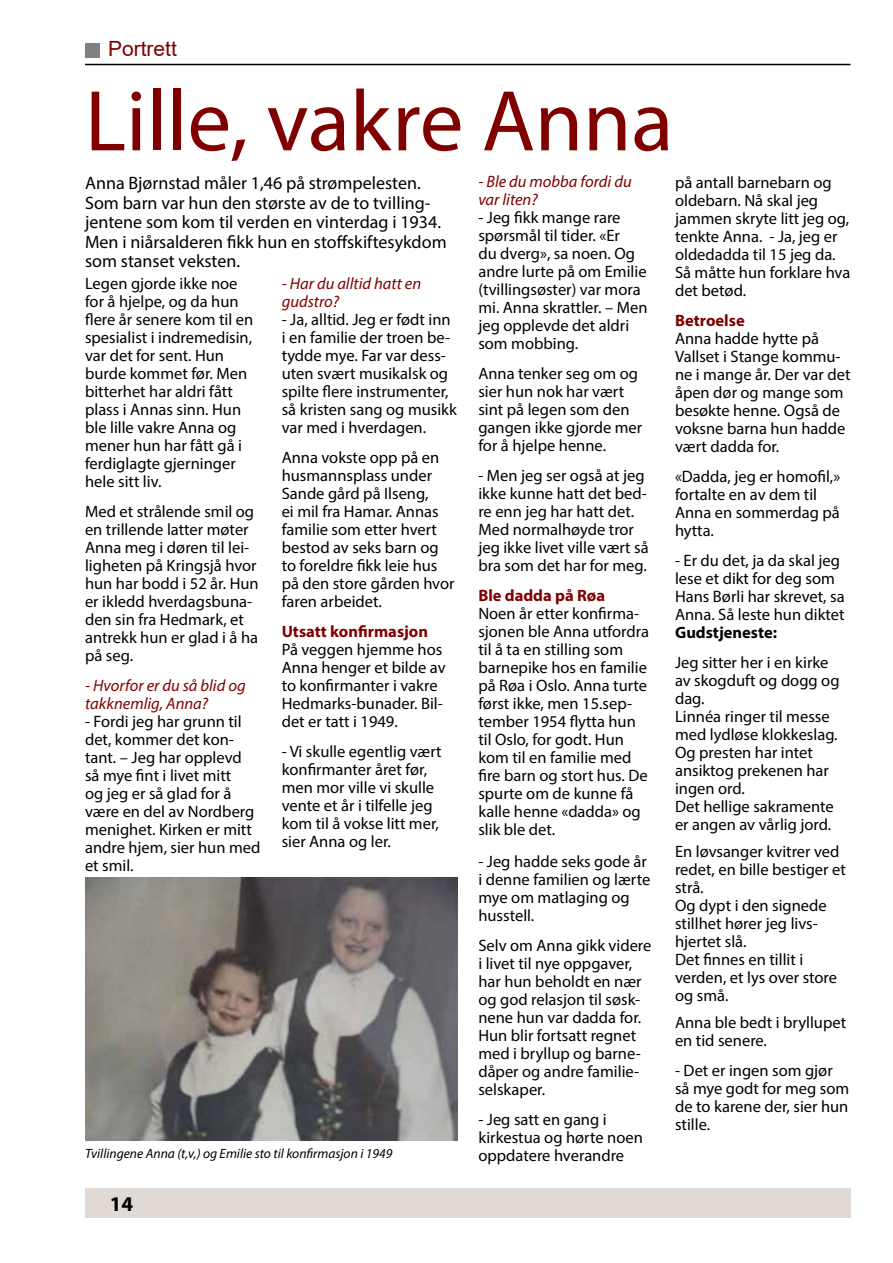
<style>
.page{position:relative;width:893px;height:1263px;background:#fff}
.page>*{position:absolute;margin:0;border:0;box-sizing:border-box;transform-origin:0 0}
.t1{font:87px "Myriad Pro";color:#800000}
.t2{font:21px "Arial";color:#800000}
.t3{font:700 21px "Myriad Pro";color:#000}
.t4{font:18px/19.5px "Myriad Pro";color:#000}
.t5{font:16.5px/18px "Myriad Pro";color:#000}
.t6{font:italic 16.5px/18px "Myriad Pro";color:#800000}
.t7{font:700 16.5px "Myriad Pro";color:#800000}
.t8{font:700 16.5px "Myriad Pro";color:#000}
.t9{font:italic 13.5px "Myriad Pro";color:#000}
</style>
<div class="page">
<hr style="left:85px;top:64px;width:765px;height:1px;background:#000">
<div style="left:85px;top:43px;width:15px;height:14px;background:#808080"></div>
<div style="left:85px;top:1188px;width:765px;height:30px;background:#e0d9d4"></div>
<img style="left:85px;top:878px;width:372px;height:262px">
<p class="t2" style="left:108px;top:34px;width:70px">Portrett</p>
<h1 class="t1" style="left:85px;top:67px;width:590px">Lille, vakre Anna</h1>
<p class="t4" style="left:85px;top:173px;width:363px">Anna Bjørnstad måler 1,46 på strømpelesten.<br>Som barn var hun den største av de to tvilling&shy;jentene som kom til verden en vinterdag i 1934.<br>Men i niårsalderen fikk hun en stoffskiftesykdom som stanset veksten.</p>
<p class="t5" style="left:85px;top:274px;width:170px">Legen gjorde ikke noe for å hjelpe, og da hun flere år senere kom til en spesialist i indremedisin, var det for sent. Hun burde kommet før. Men bitterhet har aldri fått plass i Annas sinn. Hun ble lille vakre Anna og mener hun har fått gå i ferdiglagte gjerninger hele sitt liv.</p>
<p class="t5" style="left:85px;top:502px;width:175px">Med et strålende smil og en trillende latter møter<br>Anna meg i døren til lei&shy;ligheten på Kringsjå hvor hun har bodd i 52 år. Hun er ikledd hverdagsbuna&shy;den sin fra Hedmark, et antrekk hun er glad i å ha på seg.</p>
<p class="t6" style="left:85px;top:676px;width:162px">- Hvorfor er du så blid og takknemlig, Anna?</p>
<p class="t5" style="left:85px;top:712px;width:177px">- Fordi jeg har grunn til det, kommer det kon&shy;tant. – Jeg har opplevd så mye fint i livet mitt<br>og jeg er så glad for å være en del av Nordberg menighet. Kirken er mitt andre hjem, sier hun med et smil.</p>
<p class="t6" style="left:478px;top:173px;width:155px">- Ble du mobba fordi du var liten?</p>
<p class="t5" style="left:478px;top:209px;width:171px">- Jeg fikk mange rare spørsmål til tider. «Er<br>du dverg», sa noen. Og andre lurte på om Emilie (tvillingsøster) var mora mi. Anna skrattler. – Men jeg opplevde det aldri som mobbing.</p>
<p class="t5" style="left:478px;top:365px;width:165px">Anna tenker seg om og sier hun nok har vært sint på legen som den gangen ikke gjorde mer for å hjelpe henne.</p>
<p class="t5" style="left:478px;top:467px;width:172px">- Men jeg ser også at jeg ikke kunne hatt det bed&shy;re enn jeg har hatt det.<br>Med normalhøyde tror jeg ikke livet ville vært så bra som det har for meg.</p>
<p class="t7" style="left:478px;top:585px;width:128px">Ble dadda på Røa</p>
<p class="t5" style="left:478px;top:605px;width:172px">Noen år etter konfirma&shy;sjonen ble Anna utfordra til å ta en stilling som barnepike hos en familie på Røa i Oslo. Anna turte først ikke, men 15.sep&shy;tember 1954 flytta hun til Oslo, for godt. Hun kom til en familie med fire barn og stort hus. De spurte om de kunne få kalle henne «dadda» og slik ble det.</p>
<p class="t5" style="left:478px;top:852px;width:173px">- Jeg hadde seks gode år i denne familien og lærte mye om matlaging og husstell.</p>
<p class="t5" style="left:478px;top:936px;width:175px">Selv om Anna gikk videre i livet til nye oppgaver, har hun beholdt en nær og god relasjon til søsk&shy;nene hun var dadda for.<br>Hun blir fortsatt regnet med i bryllup og barne&shy;dåper og andre familie&shy;selskaper.</p>
<p class="t5" style="left:478px;top:1110px;width:166px">- Jeg satt en gang i kirkestua og hørte noen oppdatere hverandre</p>
<p class="t5" style="left:675px;top:173px;width:177px">på antall barnebarn og oldebarn. Nå skal jeg jammen skryte litt jeg og, tenkte Anna. - Ja, jeg er oldedadda til 15 jeg da.<br>Så måtte hun forklare hva det betød.</p>
<p class="t7" style="left:675px;top:310px;width:71px">Betroelse</p>
<p class="t5" style="left:675px;top:329px;width:177px">Anna hadde hytte på<br>Vallset i Stange kommu&shy;ne i mange år. Der var det åpen dør og mange som besøkte henne. Også de voksne barna hun hadde vært dadda for.</p>
<p class="t5" style="left:675px;top:467px;width:167px">«Dadda, jeg er homofil,» fortalte en av dem til<br>Anna en sommerdag på hytta.</p>
<p class="t5" style="left:675px;top:551px;width:171px">- Er du det, ja da skal jeg lese et dikt for deg som<br>Hans Børli har skrevet, sa<br>Anna. Så leste hun diktet</p>
<p class="t8" style="left:675px;top:622px;width:104px">Gudstjeneste:</p>
<p class="t5" style="left:675px;top:653px;width:166px">Jeg sitter her i en kirke av skogduft og dogg og dag.<br>Linnéa ringer til messe med lydløse klokkeslag.<br>Og presten har intet ansiktog prekenen har ingen ord.<br>Det hellige sakramente er angen av vårlig jord.</p>
<p class="t5" style="left:675px;top:842px;width:172px">En løvsanger kvitrer ved redet, en bille bestiger et strå.<br>Og dypt i den signede stillhet hører jeg livs&shy;hjertet slå.<br>Det finnes en tillit i verden, et lys over store og små.</p>
<p class="t5" style="left:675px;top:1013px;width:173px">Anna ble bedt i bryllupet en tid senere.</p>
<p class="t5" style="left:675px;top:1061px;width:176px">- Det er ingen som gjør så mye godt for meg som de to karene der, sier hun stille.</p>
<p class="t6" style="left:282px;top:274px;width:141px">- Har du alltid hatt en gudstro?</p>
<p class="t5" style="left:282px;top:310px;width:177px">- Ja, alltid. Jeg er født inn i en familie der troen be&shy;tydde mye. Far var dess&shy;uten svært musikalsk og spilte flere instrumenter, så kristen sang og musikk var med i hverdagen.</p>
<p class="t5" style="left:282px;top:449px;width:174px">Anna vokste opp på en husmannsplass under<br>Sande gård på Ilseng,<br>ei mil fra Hamar. Annas familie som etter hvert bestod av seks barn og to foreldre fikk leie hus på den store gården hvor faren arbeidet.</p>
<p class="t7" style="left:282px;top:621px;width:148px">Utsatt konfirmasjon</p>
<p class="t5" style="left:282px;top:641px;width:165px">På veggen hjemme hos<br>Anna henger et bilde av to konfirmanter i vakre<br>Hedmarks-bunader. Bil&shy;det er tatt i 1949.</p>
<p class="t5" style="left:282px;top:743px;width:161px">- Vi skulle egentlig vært konfirmanter året før, men mor ville vi skulle vente et år i tilfelle jeg kom til å vokse litt mer, sier Anna og ler.</p>
<p class="t9" style="left:85px;top:1145px;width:309px">Tvillingene Anna (t,v,) og Emilie sto til konfirmasjon i 1949</p>
<p class="t3" style="left:110px;top:1191px;width:25px">14</p>
</div>
